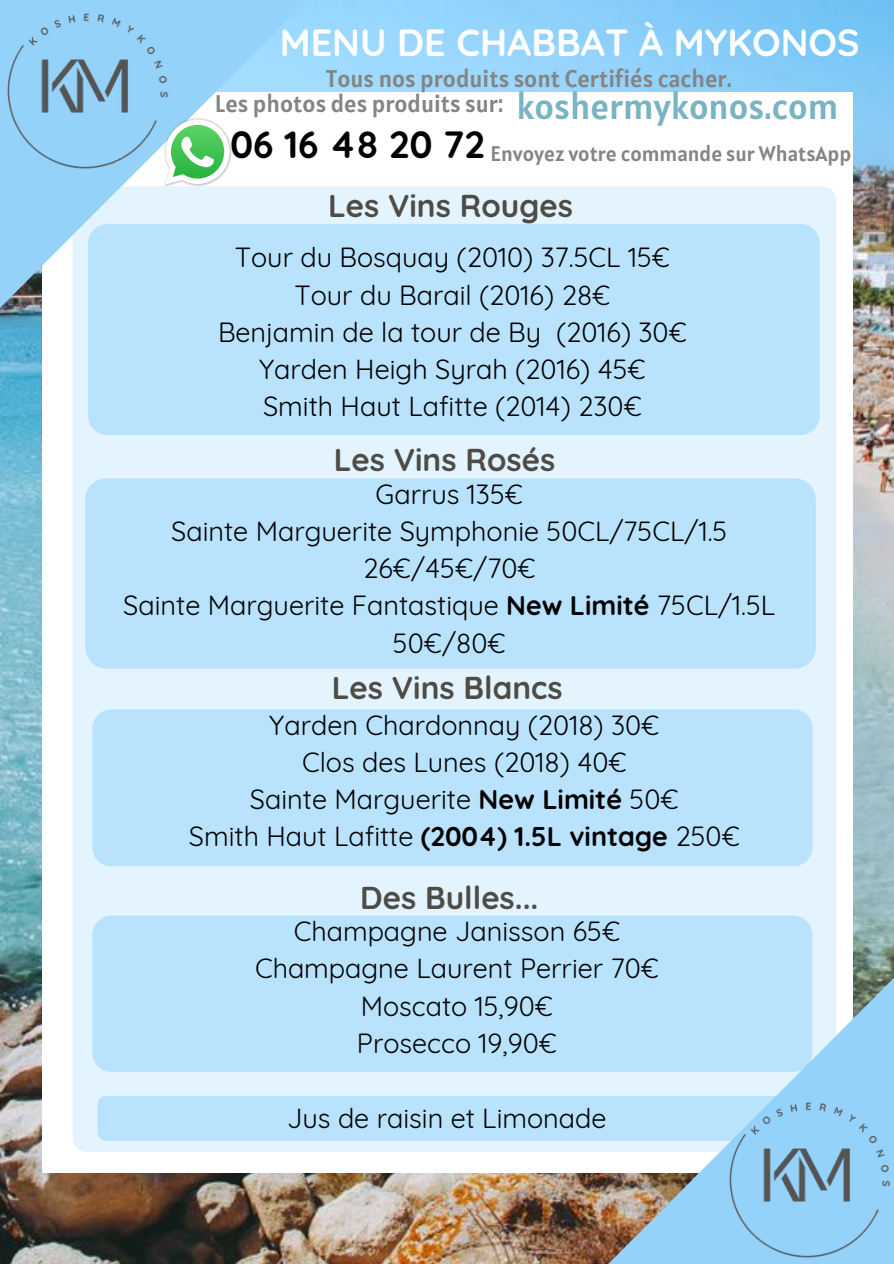
<style>
.page{position:relative;width:894px;height:1264px;background:#fff}
.page>*{position:absolute;margin:0;border:0;box-sizing:border-box;transform-origin:0 0}
.t1{font:700 37.8px "Quicksand";color:#fff}
.t2{font:700 37.8px "Quicksand";color:#000}
.t3{font:36px "Alatsi";color:#7ab3c1}
.t4{font:700 31.5px "Quicksand";color:#4d4c46}
.t5{font:27px/37.2px "Quicksand";color:#000;text-align:center}
.t6{font:24px "Alatsi";color:#848484}
.t7{font:21px "Alatsi";color:#848484}
.s1{font-weight:700}
</style>
<div class="page">
<img style="left:0;top:0;width:893px;height:1263px">
<div style="left:42px;top:92px;width:810px;height:1080px;background:#fff"></div>
<div style="left:73px;top:186px;width:763px;height:965px;background:#e4f4ff;border-radius:14px"></div>
<svg style="left:0;top:0;width:307px;height:350px"></svg>
<div style="left:92px;top:709px;width:720px;height:157px;background:#b9e2fd;border-radius:19px"></div>
<img style="left:0;top:0;width:193px;height:196px">
<div style="left:88px;top:224px;width:731px;height:211px;background:#b9e2fd;border-radius:20px"></div>
<img style="left:162px;top:117px;width:71px;height:71px">
<svg style="left:165px;top:119px;width:64px;height:65px"></svg>
<div style="left:85px;top:478px;width:730px;height:190px;background:#b9e2fd;border-radius:21px"></div>
<div style="left:92px;top:915px;width:720px;height:156px;background:#b9e2fd;border-radius:19px"></div>
<div style="left:97px;top:1095px;width:715px;height:45px;background:#b9e2fd;border-radius:8px"></div>
<svg style="left:588px;top:952px;width:305px;height:311px"></svg>
<img style="left:700px;top:1071px;width:193px;height:192px">
<p class="t1" style="left:280px;top:18px;width:581px">MENU DE CHABBAT À MYKONOS</p>
<p class="t6" style="left:326px;top:63px;width:407px">Tous nos produits sont Certifiés cacher.</p>
<p class="t3" style="left:516px;top:83px;width:323px">koshermykonos.com</p>
<p class="t6" style="left:215px;top:88px;width:290px">Les photos des produits sur:</p>
<p class="t2" style="left:230px;top:120px;width:256px">06 16 48 20 72</p>
<p class="t7" style="left:490px;top:140px;width:362px">Envoyez votre commande sur WhatsApp</p>
<p class="t4" style="left:328px;top:185px;width:246px">Les Vins Rouges</p>
<p class="t5" style="left:235px;top:239px;width:436px">Tour du Bosquay (2010) 37.5CL 15€</p>
<p class="t5" style="left:294px;top:276px;width:317px">Tour du Barail (2016) 28€</p>
<p class="t5" style="left:218px;top:313px;width:470px">Benjamin de la tour de By (2016) 30€</p>
<p class="t5" style="left:259px;top:350px;width:388px">Yarden Heigh Syrah (2016) 45€</p>
<p class="t5" style="left:263px;top:387px;width:380px">Smith Haut Lafitte (2014) 230€</p>
<p class="t4" style="left:333px;top:440px;width:223px">Les Vins Rosés</p>
<p class="t5" style="left:375px;top:475px;width:149px">Garrus 135€</p>
<p class="t5" style="left:171px;top:512px;width:557px">Sainte Marguerite Symphonie 50CL/75CL/1.5<br>26€/45€/70€</p>
<p class="t5" style="left:123px;top:586px;width:653px">Sainte Marguerite Fantastique <span class="s1">New Limité</span> 75CL/1.5L</p>
<p class="t5" style="left:393px;top:624px;width:114px">50€/80€</p>
<p class="t4" style="left:331px;top:667px;width:232px">Les Vins Blancs</p>
<p class="t5" style="left:269px;top:706px;width:391px">Yarden Chardonnay (2018) 30€</p>
<p class="t5" style="left:302px;top:743px;width:326px">Clos des Lunes (2018) 40€</p>
<p class="t5" style="left:250px;top:780px;width:430px">Sainte Marguerite <span class="s1">New Limité</span> 50€</p>
<p class="t5" style="left:189px;top:817px;width:552px">Smith Haut Lafitte <span class="s1">(2004) 1.5L vintage</span> 250€</p>
<p class="t4" style="left:360px;top:877px;width:180px">Des Bulles...</p>
<p class="t5" style="left:293px;top:912px;width:328px">Champagne Janisson 65€</p>
<p class="t5" style="left:255px;top:949px;width:405px">Champagne Laurent Perrier 70€</p>
<p class="t5" style="left:361px;top:986px;width:194px">Moscato 15,90€</p>
<p class="t5" style="left:357px;top:1023px;width:201px">Prosecco 19,90€</p>
<p class="t5" style="left:287px;top:1099px;width:321px">Jus de raisin et Limonade</p>
</div>
